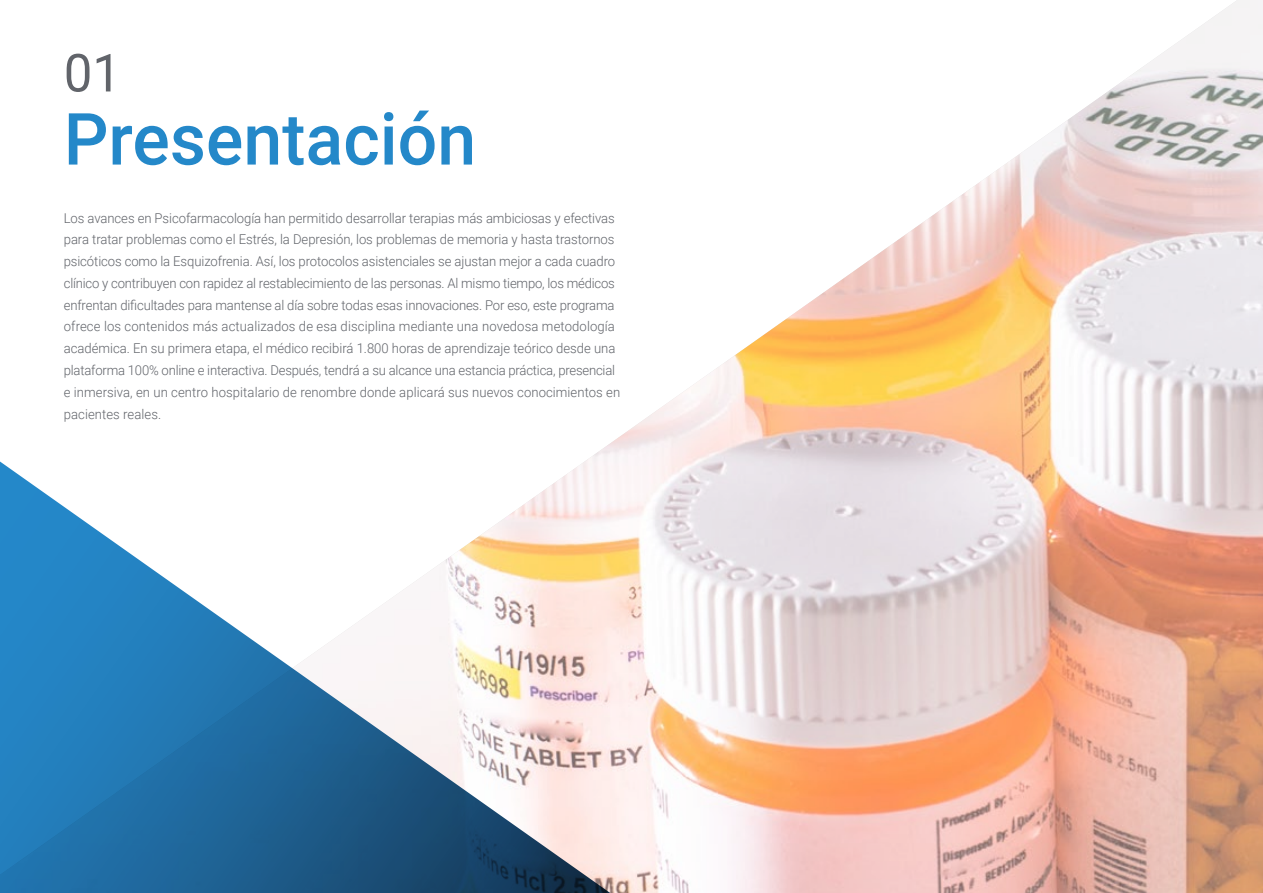
<style>
.page{position:relative;width:1263px;height:893px;background:#fff}
.page>*{position:absolute;margin:0;border:0;box-sizing:border-box;transform-origin:0 0}
.t1{font:500 72px "Roboto";color:#2488c9}
.t2{font:52.5px "Roboto";color:#61646a}
.t3{font:300 13.5px/21.8px "Roboto";letter-spacing:-.005em;color:#61646a}
</style>
<div class="page">
<img style="left:607px;top:0;width:656px;height:893px">
<svg style="left:0;top:446px;width:640px;height:447px"></svg>
<h2 class="t2" style="left:64px;top:36px;width:59px">01</h2>
<h1 class="t1" style="left:64px;top:89px;width:414px">Presentación</h1>
<p class="t3" style="left:64px;top:207px;width:558px">Los avances en Psicofarmacología han permitido desarrollar terapias más ambiciosas y efectivas para tratar problemas como el Estrés, la Depresión, los problemas de memoria y hasta trastornos psicóticos como la Esquizofrenia. Así, los protocolos asistenciales se ajustan mejor a cada cuadro clínico y contribuyen con rapidez al restablecimiento de las personas. Al mismo tiempo, los médicos enfrentan dificultades para mantense al día sobre todas esas innovaciones. Por eso, este programa ofrece los contenidos más actualizados de esa disciplina mediante una novedosa metodología académica. En su primera etapa, el médico recibirá 1.800 horas de aprendizaje teórico desde una plataforma 100% online e interactiva. Después, tendrá a su alcance una estancia práctica, presencial e inmersiva, en un centro hospitalario de renombre donde aplicará sus nuevos conocimientos en pacientes reales.</p>
</div>
